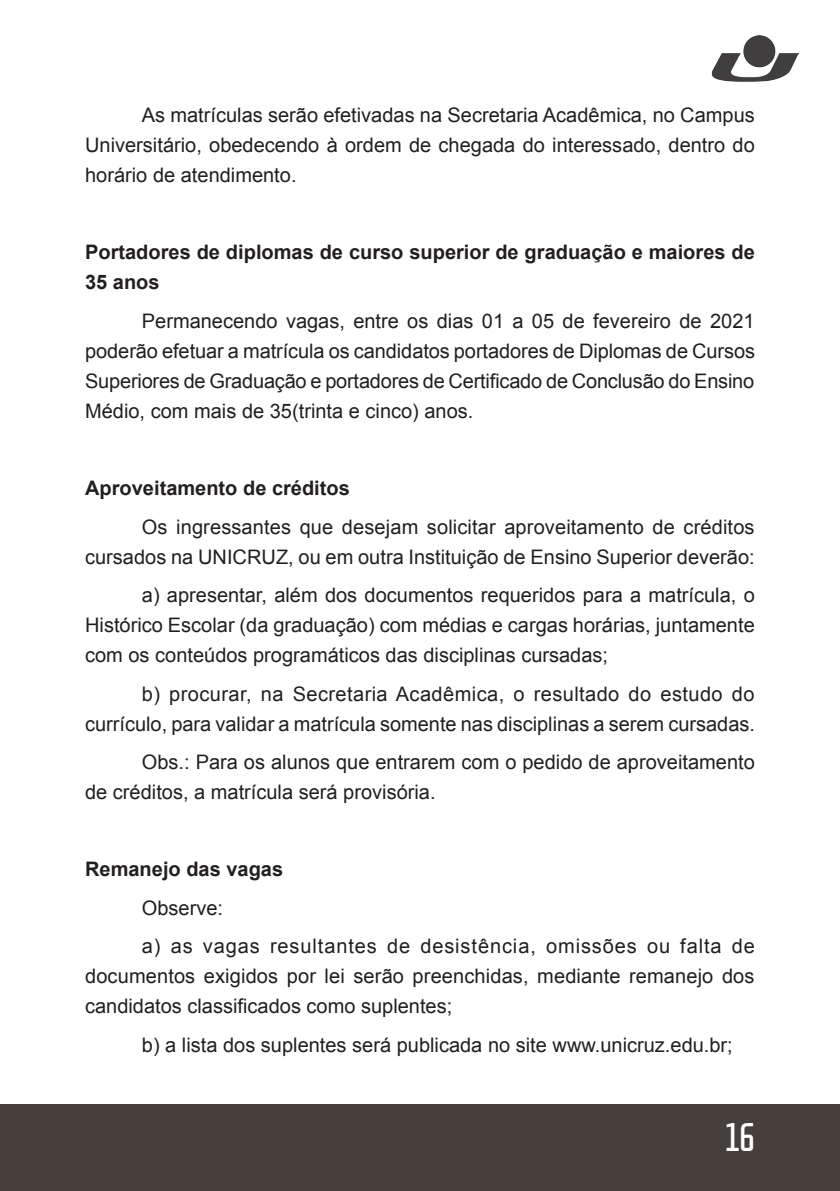
<style>
.page{position:relative;width:840px;height:1191px;background:#fff}
.page>*{position:absolute;margin:0;border:0;box-sizing:border-box;transform-origin:0 0}
.t1{font:36px "Chosence";color:#fff}
.t2{font:20px/30px "Arial";color:#231f20;text-align:justify}
.t3{font:700 20px/30px "Arial";color:#231f20}
</style>
<div class="page">
<div style="left:0;top:1104px;width:839px;height:87px;background:#46403d"></div>
<img style="left:711px;top:35px;width:86px;height:46px">
<p class="t2" style="left:85px;top:100px;width:670px;text-indent:57px">As matrículas serão efetivadas na Secretaria Acadêmica, no Campus Universitário, obedecendo à ordem de chegada do interessado, dentro do horário de atendimento.</p>
<p class="t3" style="left:85px;top:238px;width:670px">Portadores de diplomas de curso superior de graduação e maiores de<br>35 anos</p>
<p class="t2" style="left:85px;top:306px;width:671px;text-indent:57px">Permanecendo vagas, entre os dias 01 a 05 de fevereiro de 2021 poderão efetuar a matrícula os candidatos portadores de Diplomas de Cursos Superiores de Graduação e portadores de Certificado de Conclusão do Ensino Médio, com mais de 35(trinta e cinco) anos.</p>
<p class="t3" style="left:85px;top:473px;width:266px">Aproveitamento de créditos</p>
<p class="t2" style="left:85px;top:511px;width:670px;text-align:right">Os ingressantes que desejam solicitar aproveitamento de créditos cursados na UNICRUZ, ou em outra Instituição de Ensino Superior deverão:</p>
<p class="t2" style="left:85px;top:580px;width:670px;text-indent:57px">a) apresentar, além dos documentos requeridos para a matrícula, o Histórico Escolar (da graduação) com médias e cargas horárias, juntamente com os conteúdos programáticos das disciplinas cursadas;</p>
<p class="t2" style="left:85px;top:678px;width:671px;text-align:right">b) procurar, na Secretaria Acadêmica, o resultado do estudo do currículo, para validar a matrícula somente nas disciplinas a serem cursadas.</p>
<p class="t2" style="left:85px;top:747px;width:670px;text-indent:57px">Obs.: Para os alunos que entrarem com o pedido de aproveitamento de créditos, a matrícula será provisória.</p>
<p class="t3" style="left:85px;top:854px;width:199px">Remanejo das vagas</p>
<p class="t2" style="left:142px;top:893px;width:83px">Observe:</p>
<p class="t2" style="left:85px;top:931px;width:671px;text-indent:57px">a) as vagas resultantes de desistência, omissões ou falta de documentos exigidos por lei serão preenchidas, mediante remanejo dos candidatos classificados como suplentes;</p>
<p class="t2" style="left:142px;top:1030px;width:592px">b) a lista dos suplentes será publicada no site www.unicruz.edu.br;</p>
<h1 class="t1" style="left:725px;top:1117px;width:31px">16</h1>
</div>
